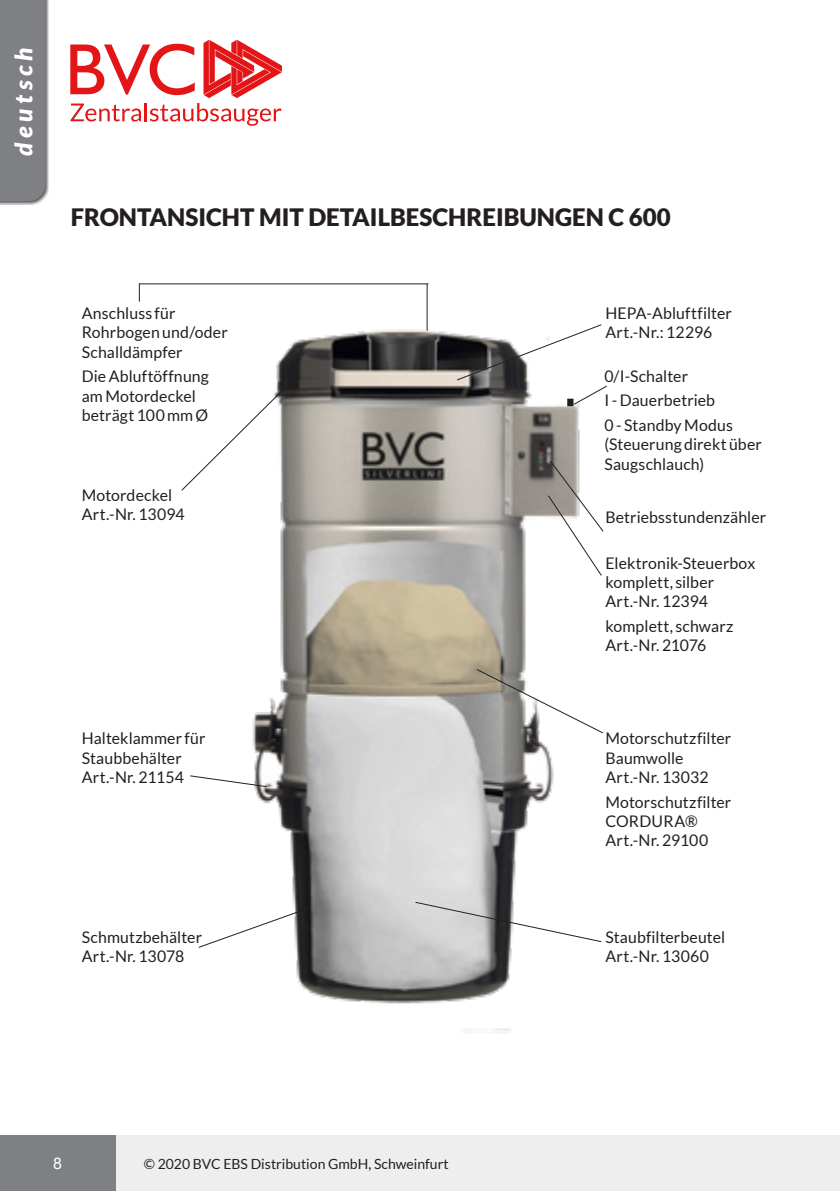
<style>
.page{position:relative;width:840px;height:1191px;background:#fff}
.page>*{position:absolute;margin:0;border:0;box-sizing:border-box;transform-origin:0 0}
.Seiten-Headline{font:900 24px "Lato";color:#231f20}
.t1{font:italic 900 24px "Lato";color:#fff}
.fliesstext{font:16px/19.2px "Lato";letter-spacing:.01em;color:#231f20}
.t2{font:16px "Arial";color:#fff}
.t3{font:14px "Lato";color:#231f20}
</style>
<div class="page">
<div style="left:1px;top:1135px;width:838px;height:56px;background:#eeeeef"></div>
<div style="left:0;top:1135px;width:115px;height:56px;background:#7e8083"></div>
<div style="left:0;top:0;width:49px;height:204px;background:#231f20;opacity:.75"></div>
<div style="left:0;top:0;width:45px;height:201px;background:#7e8083"></div>
<svg style="left:70px;top:40px;width:212px;height:86px"></svg>
<img style="left:252px;top:311px;width:352px;height:722px">
<svg style="left:421px;top:355px;width:1px;height:12px"></svg>
<svg style="left:476px;top:668px;width:127px;height:65px"></svg>
<svg style="left:414px;top:901px;width:188px;height:41px"></svg>
<svg style="left:547px;top:460px;width:56px;height:116px"></svg>
<div style="left:567px;top:399px;width:6px;height:7px;border:2px solid #231f20"></div>
<svg style="left:456px;top:324px;width:151px;height:81px"></svg>
<hr style="left:426px;top:284px;width:1px;height:47px;background:#231f20">
<svg style="left:190px;top:775px;width:77px;height:12px"></svg>
<svg style="left:198px;top:907px;width:111px;height:41px"></svg>
<svg style="left:181px;top:378px;width:114px;height:113px"></svg>
<hr style="left:139px;top:283px;width:289px;height:1px;background:#231f20">
<svg style="left:139px;top:284px;width:1px;height:17px"></svg>
<h1 class="t1" style="left:9px;top:156px;width:110px;rotate:-90deg">deutsch</h1>
<p class="Seiten-Headline" style="left:71px;top:203px;width:601px">FRONTANSICHT MIT DETAILBESCHREIBUNGEN C 600</p>
<p class="fliesstext" style="left:82px;top:304px;width:147px">Anschluss für<br>Rohrbogen und/oder<br>Schalldämpfer</p>
<p class="fliesstext" style="left:82px;top:367px;width:129px">Die Abluftöffnung am Motordeckel beträgt 100mm Ø</p>
<p class="fliesstext" style="left:82px;top:485px;width:104px">Motordeckel<br>Art.-Nr. 13094</p>
<p class="fliesstext" style="left:82px;top:729px;width:125px">Halteklammer für<br>Staubbehälter<br>Art.-Nr. 21154</p>
<p class="fliesstext" style="left:82px;top:927px;width:122px">Schmutzbehälter<br>Art.-Nr. 13078</p>
<p class="fliesstext" style="left:605px;top:304px;width:128px">HEPA-Abluftfilter<br>Art.-Nr.: 12296</p>
<p class="fliesstext" style="left:604px;top:366px;width:85px">0/I-Schalter</p>
<p class="fliesstext" style="left:604px;top:391px;width:112px">I - Dauerbetrieb</p>
<p class="fliesstext" style="left:604px;top:416px;width:159px">0 - Standby Modus (Steuerung direkt über<br>Saugschlauch)</p>
<p class="fliesstext" style="left:605px;top:508px;width:162px">Betriebsstundenzähler</p>
<p class="fliesstext" style="left:605px;top:553px;width:151px">Elektronik-Steuerbox komplett, silber<br>Art.-Nr. 12394</p>
<p class="fliesstext" style="left:605px;top:616px;width:129px">komplett, schwarz<br>Art.-Nr. 21076</p>
<p class="fliesstext" style="left:605px;top:729px;width:127px">Motorschutzfilter<br>Baumwolle<br>Art.-Nr. 13032</p>
<p class="fliesstext" style="left:605px;top:792px;width:127px">Motorschutzfilter<br>CORDURA®<br>Art.-Nr. 29100</p>
<p class="fliesstext" style="left:605px;top:927px;width:121px">Staubfilterbeutel<br>Art.-Nr. 13060</p>
<p class="t2" style="left:53px;top:1152px;width:10px">8</p>
<p class="t3" style="left:144px;top:1156px;width:306px">© 2020 BVC EBS Distribution GmbH, Schweinfurt</p>
</div>
